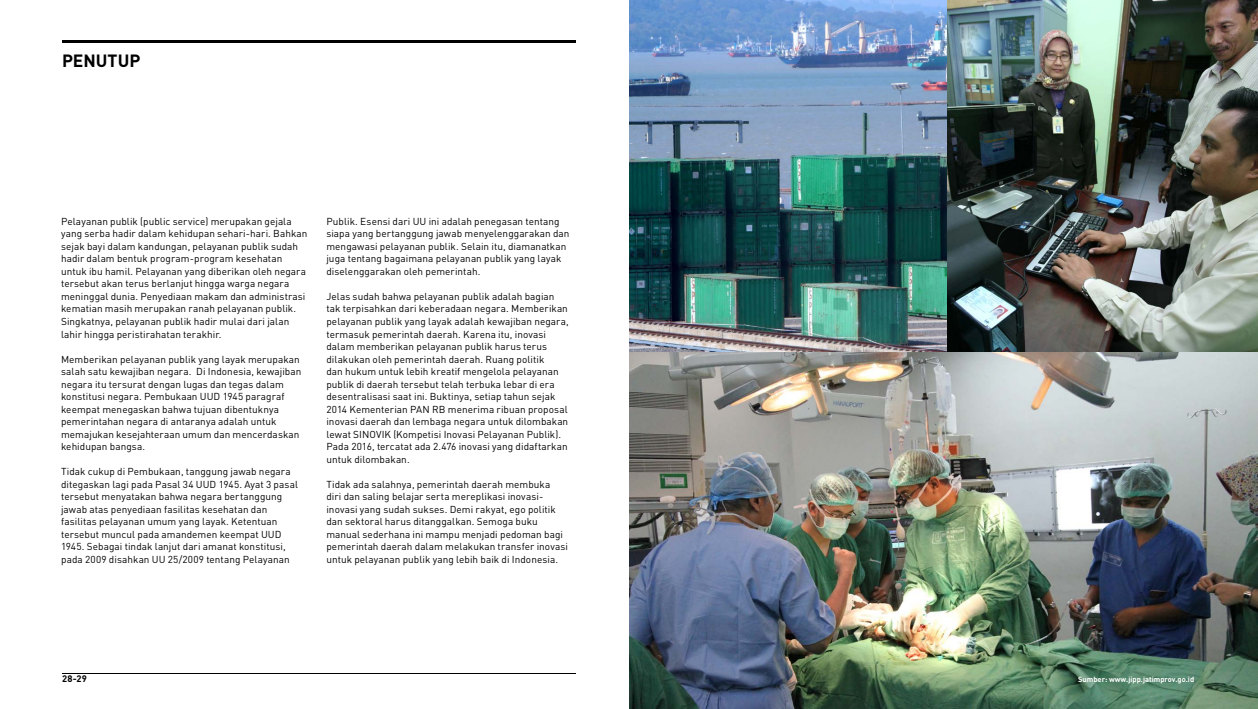
<style>
.page{position:relative;width:1258px;height:709px;background:#fff}
.page>*{position:absolute;margin:0;border:0;box-sizing:border-box;transform-origin:0 0}
.t1{font:700 17.5px "DIN Pro";color:#000}
.t2{font:10px/12.5px "DIN Pro";letter-spacing:.005em;color:#000}
.t3{font:700 9.38px "DIN Pro";color:#000}
.t4{font:700 7.5px "DIN Pro";color:#fff}
</style>
<div class="page">
<img style="left:629px;top:0;width:629px;height:709px">
<hr style="left:62px;top:40px;width:514px;height:3px;background:#000">
<hr style="left:62px;top:672px;width:514px;height:1px;background:#000">
<h1 class="t1" style="left:62px;top:48px;width:12px">PEN</h1>
<h1 class="t1" style="left:96px;top:48px;width:44px">UTUP</h1>
<p class="t2" style="left:61px;top:215px;width:248px">Pelayanan publik (public service) merupakan gejala yang serba hadir dalam kehidupan sehari-hari. Bahkan sejak bayi dalam kandungan, pelayanan publik sudah hadir dalam bentuk program-program kesehatan untuk ibu hamil. Pelayanan yang diberikan oleh negara tersebut akan terus berlanjut hingga warga negara meninggal dunia. Penyediaan makam dan administrasi kematian masih merupakan ranah pelayanan publik.<br>Singkatnya, pelayanan publik hadir mulai dari jalan lahir hingga peristirahatan terakhir.</p>
<p class="t2" style="left:61px;top:352px;width:242px">Memberikan pelayanan publik yang layak merupakan salah satu kewajiban negara. Di Indonesia, kewajiban negara itu tersurat dengan lugas dan tegas dalam konstitusi negara. Pembukaan UU D 1945 paragraf keempat menegaskan bahwa tujuan dibentuknya pemerintahan negara di antaranya adalah untuk memajukan kesejahteraan umum dan mencerdaskan kehidupan bangsa.</p>
<p class="t2" style="left:61px;top:465px;width:238px">Tidak cukup di Pembukaan, tanggung jawab negara ditegaskan lagi pada Pasal 34 UU D 1945. Ayat 3 pasal tersebut menyatakan bahwa negara bertanggung jawab atas penyediaan fasilitas kesehatan dan fasilitas pelayanan umum yang layak. Ketentuan tersebut muncul pada amandemen keempat UU D 1945. Sebagai tindak lanjut dari amanat konstitusi, pada 2009 disahkan UU 25/2009 tentang Pelayanan</p>
<p class="t2" style="left:326px;top:215px;width:245px">Publik. Esensi dari UU ini adalah penegasan tentang siapa yang bertanggung jawab menyelenggarakan dan mengawasi pelayanan publik. Selain itu, diamanatkan juga tentang bagaimana pelayanan publik yang layak diselenggarakan oleh pemerintah.</p>
<p class="t2" style="left:326px;top:290px;width:244px">Jelas sudah bahwa pelayanan publik adalah bagian tak terpisahkan dari keberadaan negara. Memberikan pelayanan publik yang layak adalah kewajiban negara, termasuk pemerintah daerah. Karena itu, inovasi dalam memberikan pelayanan publik harus terus dilakukan oleh pemerintah daerah. Ruang politik<br>dan hukum untuk lebih kreatif mengelola pelayanan publik di daerah tersebut telah terbuka lebar di era desentralisasi saat ini. Buktinya, setiap tahun sejak 2014 Kementerian PAN RB menerima ribuan proposal inovasi daerah dan lembaga negara untuk dilombakan lewat SINOVIK (Kompetisi Inovasi Pelayanan Publik).<br>Pada 2016, tercatat ada 2.476 inovasi yang didaftarkan untuk dilombakan.</p>
<p class="t2" style="left:326px;top:477px;width:243px">Tidak ada salahnya, pemerintah daerah membuka<br>diri dan saling belajar serta mereplikasi inovasi&shy;inovasi yang sudah sukses. Demi rakyat, ego politik dan sektoral harus ditanggalkan. Semoga buku manual sederhana ini mampu menjadi pedoman bagi pemerintah daerah dalam melakukan transfer inovasi untuk pelayanan publik yang lebih baik di Indonesia.</p>
<p class="t3" style="left:62px;top:672px;width:27px">28-29</p>
<p class="t4" style="left:1078px;top:674px;width:118px">Sumber: www.jipp.jatimprov.go.id</p>
</div>
